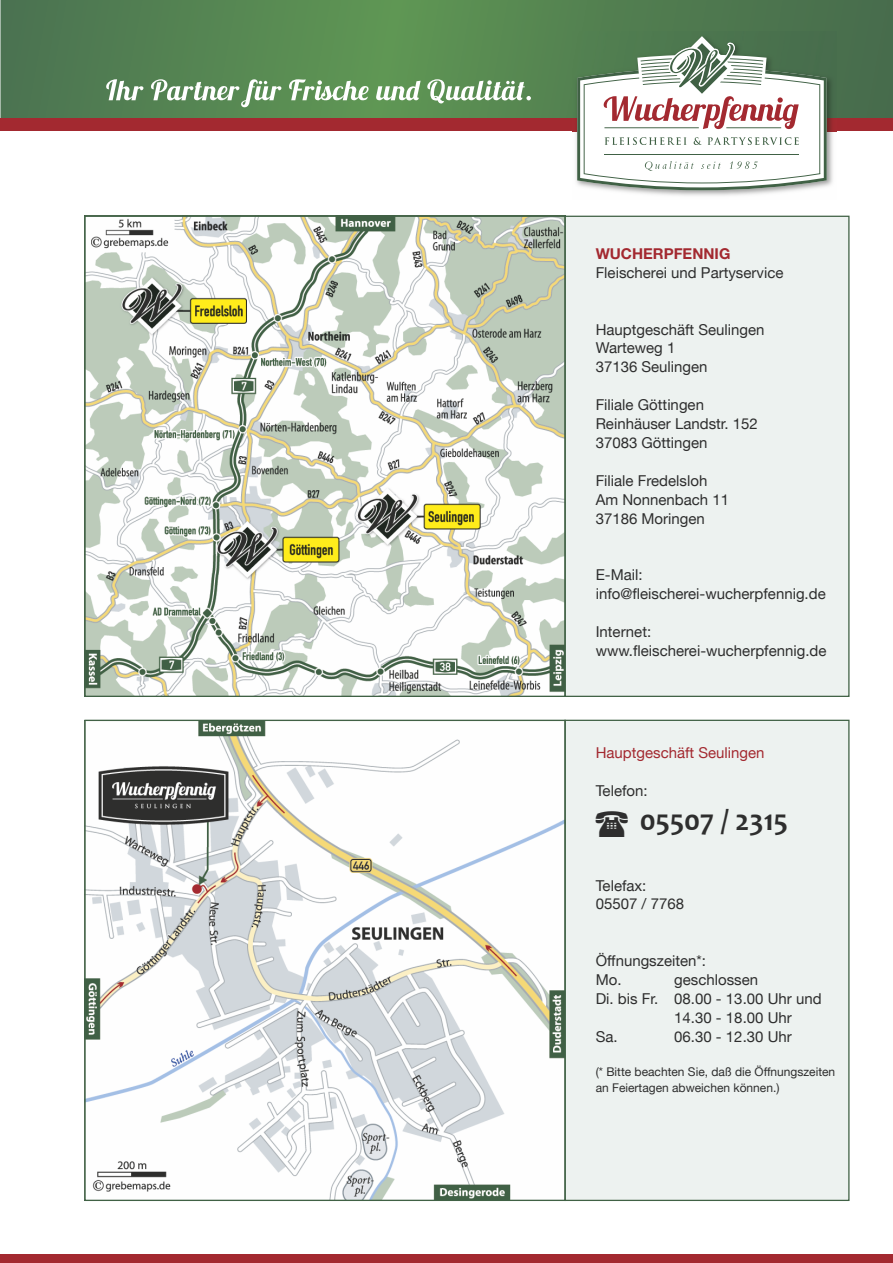
<style>
.page{position:relative;width:893px;height:1263px;background:#fff}
.page>*{position:absolute;margin:0;border:0;box-sizing:border-box;transform-origin:0 0}
.t1{font:700 30px "Candara";color:#2e2e2e}
.t2{font:15px/18.9px "Helvetica Neue LT";color:#2e2e2e}
.t3{font:15px "Helvetica Neue LT";color:#a32930}
.t4{font:700 15px "Helvetica Neue LT Pro";color:#a32930}
.t5{font:12px/15.1px "Helvetica Neue LT";color:#2e2e2e}
</style>
<div class="page">
<img style="left:86px;top:218px;width:478px;height:477px">
<img style="left:86px;top:722px;width:478px;height:477px">
<div style="left:564px;top:719px;width:286px;height:482px;background:#edf2f0"></div>
<div style="left:564px;top:215px;width:286px;height:482px;background:#edf2f0"></div>
<svg style="left:1px;top:0;width:892px;height:118px"></svg>
<div style="left:0;top:118px;width:893px;height:13px;background:#a32930"></div>
<div style="left:1px;top:1254px;width:892px;height:8px;background:#a32930"></div>
<img style="left:573px;top:32px;width:263px;height:164px">
<svg style="left:577px;top:36px;width:250px;height:154px"></svg>
<svg style="left:106px;top:79px;width:37px;height:21px"></svg>
<svg style="left:151px;top:79px;width:130px;height:28px"></svg>
<svg style="left:289px;top:79px;width:80px;height:21px"></svg>
<svg style="left:376px;top:81px;width:45px;height:19px"></svg>
<svg style="left:427px;top:79px;width:104px;height:24px"></svg>
<svg style="left:596px;top:811px;width:32px;height:26px"></svg>
<p class="t4" style="left:596px;top:248px;width:136px">WUCHERPFENNIG</p>
<p class="t2" style="left:596px;top:265px;width:189px">Fleischerei und Partyservice</p>
<p class="t2" style="left:596px;top:321px;width:170px">Hauptgeschäft Seulingen<br>Warteweg 1<br>37136 Seulingen</p>
<p class="t2" style="left:596px;top:397px;width:164px">Filiale Göttingen<br>Reinhäuser Landstr. 152<br>37083 Göttingen</p>
<p class="t2" style="left:596px;top:472px;width:135px">Filiale Fredelsloh<br>Am Nonnenbach 11<br>37186 Moringen</p>
<p class="t2" style="left:596px;top:567px;width:232px">E-Mail: info@fleischerei-wucherpfennig.de</p>
<p class="t2" style="left:596px;top:623px;width:232px">Internet: www.fleischerei-wucherpfennig.de</p>
<p class="t3" style="left:596px;top:748px;width:170px">Hauptgeschäft Seulingen</p>
<p class="t2" style="left:596px;top:783px;width:53px">Telefon:</p>
<h1 class="t1" style="left:640px;top:808px;width:150px">05507 / 2315</h1>
<p class="t2" style="left:596px;top:877px;width:90px">Telefax:<br>05507 / 7768</p>
<p class="t2" style="left:596px;top:953px;width:112px">Öffnungszeiten*:<br>Mo.</p>
<p class="t2" style="left:674px;top:972px;width:85px">geschlossen</p>
<p class="t2" style="left:596px;top:990px;width:227px">Di. bis Fr. 08.00 - 13.00 Uhr und</p>
<p class="t2" style="left:674px;top:1009px;width:119px">14.30 - 18.00 Uhr</p>
<p class="t2" style="left:596px;top:1028px;width:23px">Sa.</p>
<p class="t2" style="left:674px;top:1028px;width:119px">06.30 - 12.30 Uhr</p>
<p class="t5" style="left:596px;top:1066px;width:241px">(* Bitte beachten Sie, daß die Öffnungszeiten an Feiertagen abweichen können.)</p>
</div>
